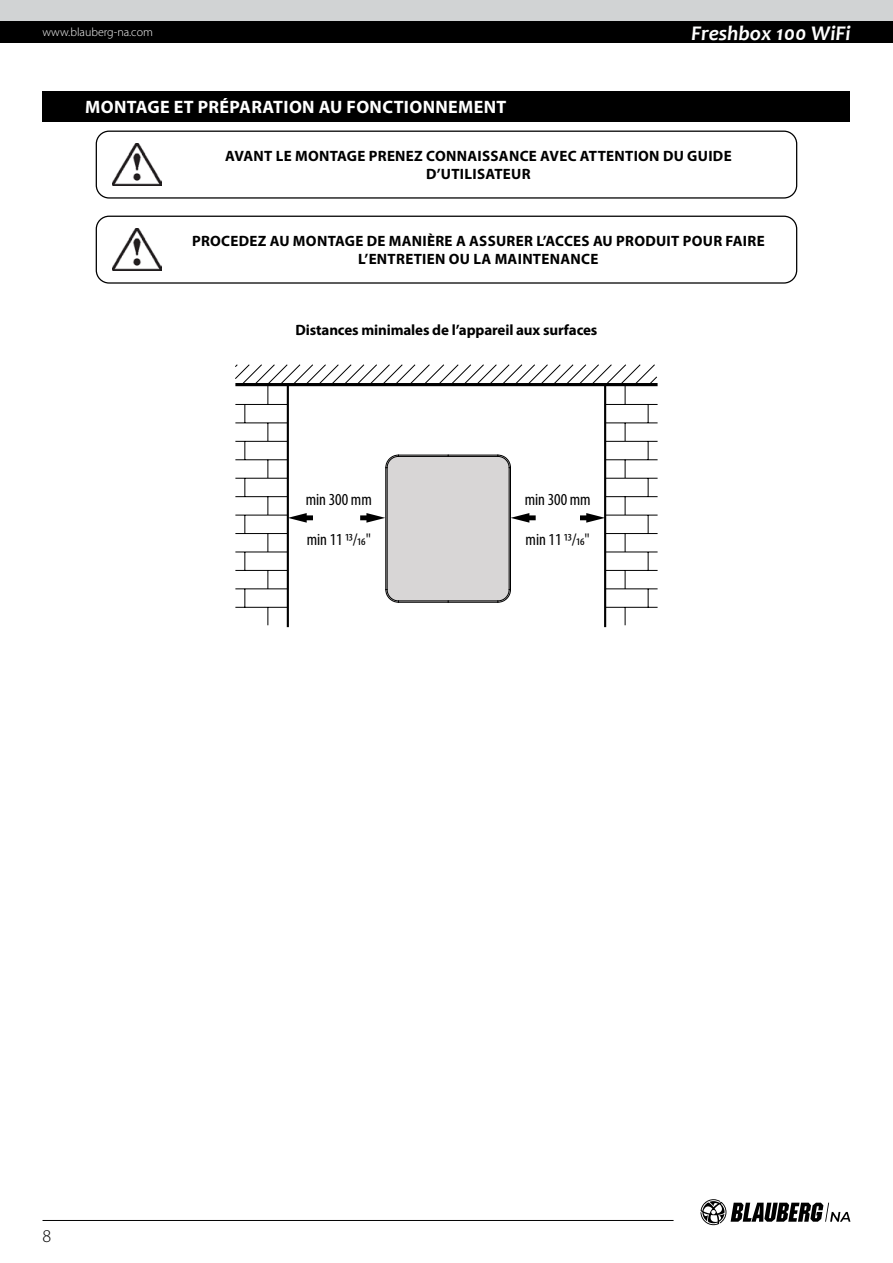
<style>
.page{position:relative;width:893px;height:1263px;background:#fff}
.page>*{position:absolute;margin:0;border:0;box-sizing:border-box;transform-origin:0 0}
.t1{font:italic 700 21px "Candara";color:#fff}
.t2{font:700 18px "Myriad Pro";letter-spacing:.02em;color:#fff}
.t3{font:300 18px "Myriad Pro";color:#000}
.t4{font:condensed 16.8px "Myriad Pro";color:#000}
.t5{font:700 15px/18px "Myriad Pro";letter-spacing:.02em;color:#000;text-align:center}
.t6{font:700 15px "Myriad Pro";letter-spacing:-.01em;color:#000}
.t7{font:300 12px "Myriad Pro";color:#fff}
</style>
<div class="page">
<div style="left:0;top:0;width:893px;height:21px;background:#d1d3d4"></div>
<div style="left:0;top:21px;width:893px;height:22px;background:#000"></div>
<svg style="left:700px;top:1199px;width:150px;height:26px"></svg>
<hr style="left:43px;top:1220px;width:631px;height:1px;background:#000">
<div style="left:43px;top:91px;width:807px;height:31px;background:#000"></div>
<div style="left:96px;top:131px;width:701px;height:68px;border:1px solid #000;border-radius:13px"></div>
<img style="left:113px;top:143px;width:48px;height:43px">
<div style="left:96px;top:216px;width:701px;height:68px;border:1px solid #000;border-radius:13px"></div>
<img style="left:113px;top:228px;width:48px;height:43px">
<hr style="left:604px;top:385px;width:2px;height:242px;background:#000">
<hr style="left:287px;top:385px;width:2px;height:242px;background:#000">
<svg style="left:235px;top:364px;width:423px;height:261px"></svg>
<hr style="left:605px;top:607px;width:53px;height:1px;background:#000">
<hr style="left:605px;top:589px;width:53px;height:1px;background:#000">
<hr style="left:605px;top:570px;width:53px;height:1px;background:#000">
<hr style="left:605px;top:552px;width:53px;height:1px;background:#000">
<hr style="left:605px;top:533px;width:53px;height:1px;background:#000">
<hr style="left:605px;top:515px;width:53px;height:1px;background:#000">
<hr style="left:605px;top:496px;width:53px;height:1px;background:#000">
<hr style="left:605px;top:478px;width:53px;height:1px;background:#000">
<hr style="left:605px;top:459px;width:53px;height:1px;background:#000">
<hr style="left:605px;top:441px;width:53px;height:1px;background:#000">
<hr style="left:605px;top:423px;width:53px;height:1px;background:#000">
<hr style="left:605px;top:404px;width:53px;height:1px;background:#000">
<p class="t7" style="left:43px;top:26px;width:112px">www.blauberg-na.com</p>
<h1 class="t1" style="left:691px;top:20px;width:161px">Freshbox 100 WiFi</h1>
<p class="t2" style="left:85px;top:95px;width:423px">MONTAGE ET PRÉPARATION AU FONCTIONNEMENT</p>
<p class="t5" style="left:225px;top:147px;width:508px">AVANT LE MONTAGE PRENEZ CONNAISSANCE AVEC ATTENTION DU GUIDE<br>D’UTILISATEUR</p>
<p class="t5" style="left:192px;top:232px;width:574px">PROCEDEZ AU MONTAGE DE MANIÈRE A ASSURER L’ACCES AU PRODUIT POUR FAIRE<br>L’ENTRETIEN OU LA MAINTENANCE</p>
<p class="t6" style="left:296px;top:320px;width:303px">Distances minimales de l’appareil aux surfaces</p>
<p class="t4" style="left:306px;top:489px;width:68px">min 300 mm</p>
<p class="t4" style="left:307px;top:530px;width:66px">min 11 13/16"</p>
<p class="t4" style="left:525px;top:489px;width:68px">min 300 mm</p>
<p class="t4" style="left:526px;top:530px;width:66px">min 11 13/16"</p>
<p class="t3" style="left:43px;top:1226px;width:10px">8</p>
</div>
